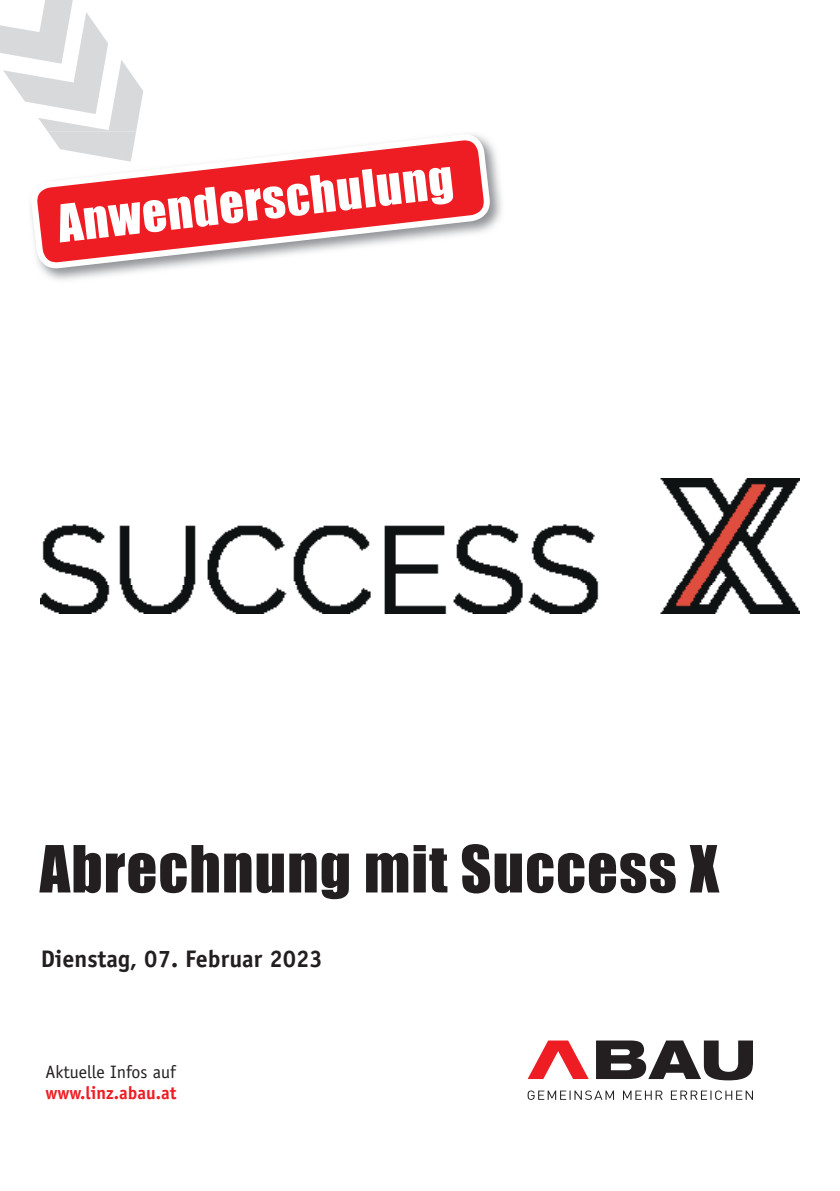
<style>
.page{position:relative;width:840px;height:1191px;background:#fff}
.page>*{position:absolute;margin:0;border:0;box-sizing:border-box;transform-origin:0 0}
.t1{font:60px "Impact";letter-spacing:.02em;color:#231f20}
.t2{font:48px "Impact";color:#fff}
.t3{font:700 24px "Officina Sans Std";color:#231f20}
.t4{font:18px "Officina Sans Std";color:#231f20}
.t5{font:700 18px "Officina Sans Std";color:#ee1d23}
</style>
<div class="page">
<img style="left:40px;top:478px;width:759px;height:135px">
<svg style="left:0;top:0;width:143px;height:131px"></svg>
<img style="left:41px;top:143px;width:461px;height:137px">
<svg style="left:31px;top:134px;width:459px;height:135px;fill:#ee1d23"></svg>
<svg style="left:596px;top:1040px;width:156px;height:40px"></svg>
<svg style="left:527px;top:1040px;width:61px;height:39px"></svg>
<svg style="left:527px;top:1090px;width:225px;height:9px"></svg>
<h2 class="t2" style="left:53px;top:188px;width:399px;rotate:-7deg">Anwenderschulung</h2>
<h1 class="t1" style="left:40px;top:822px;width:680px">Abrechnung mit Success X</h1>
<p class="t3" style="left:41px;top:943px;width:283px">Dienstag, 07. Februar 2023</p>
<p class="t4" style="left:45px;top:1061px;width:132px">Aktuelle Infos auf</p>
<p class="t5" style="left:45px;top:1081px;width:132px">www.linz.abau.at</p>
</div>
